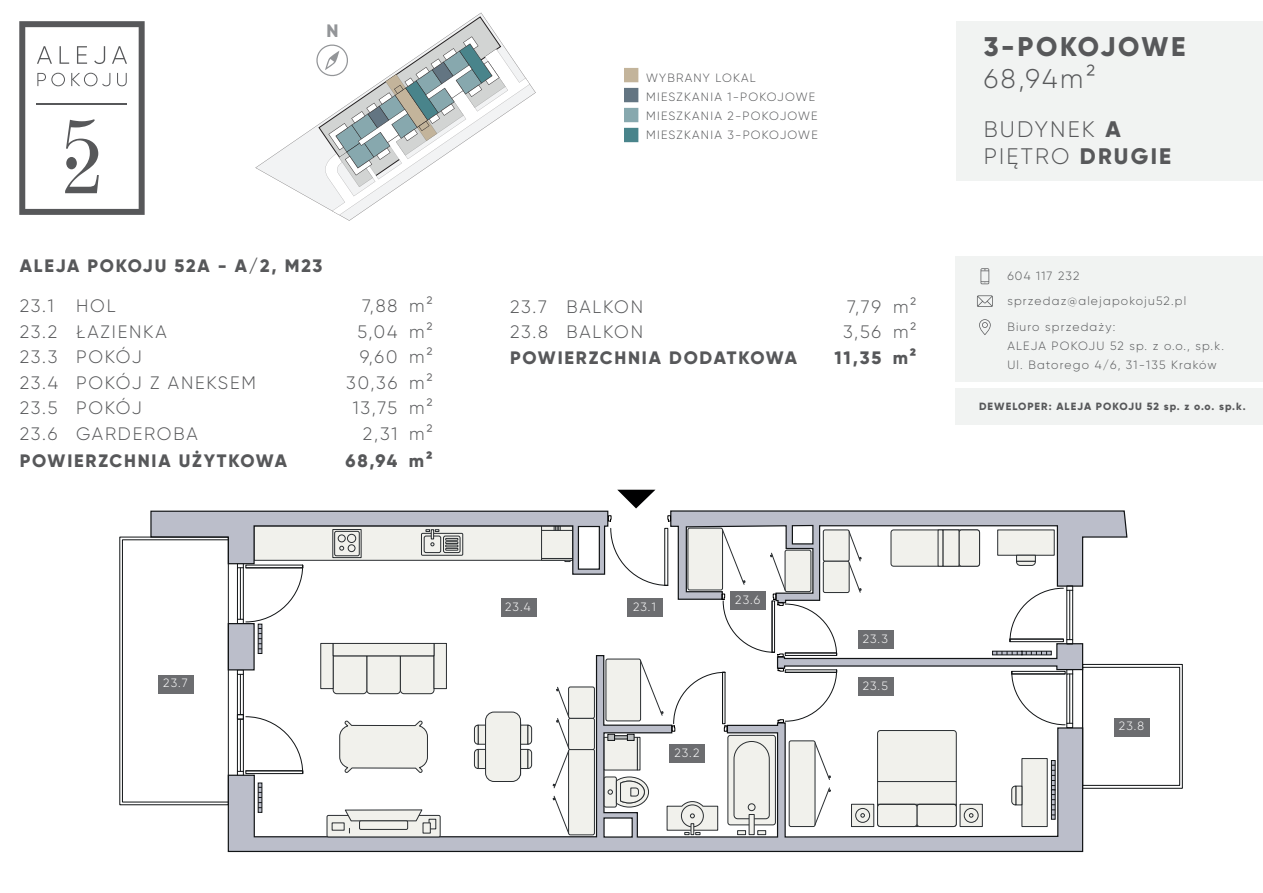
<style>
.page{position:relative;width:1263px;height:893px;background:#fff}
.page>*{position:absolute;margin:0;border:0;box-sizing:border-box;transform-origin:0 0}
.t1{font:800 27px "Gilroy";letter-spacing:.095em;color:#57585a}
.t2{font:300 27px "Gilroy";letter-spacing:.1em;color:#57585a}
.t3{font:300 22.5px/27px "Gilroy";letter-spacing:.1em;color:#57585a}
.t4{font:300 18px/25.5px "Gilroy";letter-spacing:.1em;color:#57585a}
.t5{font:800 18px "Gilroy";letter-spacing:.1em;color:#57585a}
.t6{font:800 18px "Gilroy";color:#939598}
.t7{font:300 12px/18.8px "Gilroy";letter-spacing:.1em;color:#57585a}
.t8{font:300 12px "Gilroy";color:#fff}
.t9{font:800 10.5px "Gilroy";letter-spacing:.1em;color:#57585a}
.s1{font-weight:800}
</style>
<div class="page">
<div style="left:1082px;top:667px;width:98px;height:119px;border:1px solid #111416"></div>
<svg style="left:227px;top:835px;width:857px;height:18px;background:#abaeb7"></svg>
<div style="left:327px;top:815px;width:114px;height:22px;border:1px solid #2a2e31;border-radius:2px"></div>
<svg style="left:122px;top:490px;width:1006px;height:345px"></svg>
<div style="left:1082px;top:664px;width:101px;height:125px;border:1px solid #111416"></div>
<svg style="left:19px;top:21px;width:126px;height:194px"></svg>
<div style="left:66px;top:157px;width:11px;height:12px;background:#57585a;border-radius:50%"></div>
<div style="left:956px;top:21px;width:307px;height:160px;background:#f1f3f2"></div>
<div style="left:955px;top:388px;width:308px;height:37px;background:#f1f3f2"></div>
<div style="left:955px;top:257px;width:308px;height:125px;background:#f1f3f2"></div>
<svg style="left:980px;top:268px;width:9px;height:16px"></svg>
<svg style="left:977px;top:295px;width:16px;height:12px"></svg>
<svg style="left:979px;top:319px;width:12px;height:16px"></svg>
<div style="left:627px;top:599px;width:36px;height:18px;background:#6c6d70"></div>
<div style="left:670px;top:745px;width:35px;height:18px;background:#6c6d70"></div>
<div style="left:858px;top:630px;width:36px;height:18px;background:#6c6d70"></div>
<div style="left:501px;top:599px;width:35px;height:18px;background:#6c6d70"></div>
<div style="left:858px;top:678px;width:36px;height:18px;background:#6c6d70"></div>
<div style="left:731px;top:592px;width:35px;height:18px;background:#6c6d70"></div>
<div style="left:158px;top:675px;width:36px;height:18px;background:#6c6d70"></div>
<div style="left:1114px;top:718px;width:36px;height:18px;background:#6c6d70"></div>
<svg style="left:624px;top:88px;width:14px;height:14px"></svg>
<svg style="left:624px;top:68px;width:14px;height:14px"></svg>
<svg style="left:624px;top:108px;width:14px;height:14px"></svg>
<svg style="left:624px;top:128px;width:14px;height:14px"></svg>
<svg style="left:255px;top:13px;width:281px;height:208px"></svg>
<svg style="left:315px;top:17px;width:215px;height:198px"></svg>
<h3 class="t6" style="left:327px;top:20px;width:14px">N</h3>
<h3 class="t5" style="left:20px;top:255px;width:304px">ALEJA POKOJU 52A - A/2, M23</h3>
<h3 class="t4" style="left:20px;top:293px;width:40px">23.1<br>23.2<br>23.3<br>23.4<br>23.5<br>23.6</h3>
<h3 class="t4" style="left:76px;top:293px;width:181px">HOL<br>ŁAZIENKA<br>POKÓJ<br>POKÓJ Z ANEKSEM<br>POKÓJ<br>GARDEROBA</h3>
<h3 class="t5" style="left:20px;top:450px;width:269px">POWIERZCHNIA UŻYTKOWA</h3>
<h3 class="t4" style="left:409px;top:293px;width:25px;text-align:justify">m2 m2 m2 m2 m2 m2</h3>
<h3 class="t5" style="left:346px;top:450px;width:88px">68,94 m2</h3>
<h3 class="t4" style="left:346px;top:293px;width:53px;text-align:right">7,88<br>5,04<br>9,60<br>30,36<br>13,75<br>2,31</h3>
<p class="t8" style="left:163px;top:676px;width:26px">23.7</p>
<p class="t7" style="left:646px;top:69px;width:173px">WYBRANY LOKAL<br>MIESZKANIA 1-POKOJOWE<br>MIESZKANIA 2-POKOJOWE<br>MIESZKANIA 3-POKOJOWE</p>
<h3 class="t4" style="left:510px;top:293px;width:39px">23.7<br>23.8</h3>
<h3 class="t4" style="left:566px;top:293px;width:78px">BALKON<br>BALKON</h3>
<h3 class="t4" style="left:843px;top:293px;width:40px">7,79<br>3,56</h3>
<h3 class="t4" style="left:893px;top:293px;width:25px">m2 m2</h3>
<h3 class="t5" style="left:510px;top:347px;width:289px">POWIERZCHNIA DODATKOWA</h3>
<h3 class="t5" style="left:834px;top:347px;width:83px">11,35 m2</h3>
<h1 class="t1" style="left:984px;top:29px;width:203px">3-POKOJOWE</h1>
<h1 class="t2" style="left:984px;top:62px;width:113px">68,94m2</h1>
<h2 class="t3" style="left:984px;top:115px;width:189px">BUDYNEK <span class="s1">A<br></span>PIĘTRO <span class="s1">DRUGIE</span></h2>
<p class="t7" style="left:1007px;top:266px;width:74px">604 117 232</p>
<p class="t7" style="left:1007px;top:291px;width:180px">sprzedaz@alejapokoju52.pl</p>
<p class="t7" style="left:1007px;top:317px;width:218px">Biuro sprzedaży:<br>ALEJA POKOJU 52 sp. z o.o., sp.k.<br>Ul. Batorego 4/6, 31-135 Kraków</p>
<p class="t9" style="left:979px;top:400px;width:268px">DEWELOPER: ALEJA POKOJU 52 sp. z o.o. sp.k.</p>
<p class="t8" style="left:505px;top:600px;width:27px">23.4</p>
<p class="t8" style="left:633px;top:600px;width:24px">23.1</p>
<p class="t8" style="left:735px;top:593px;width:27px">23.6</p>
<p class="t8" style="left:674px;top:746px;width:26px">23.2</p>
<p class="t8" style="left:863px;top:631px;width:27px">23.3</p>
<p class="t8" style="left:863px;top:678px;width:27px">23.5</p>
<p class="t8" style="left:1119px;top:719px;width:27px">23.8</p>
</div>
